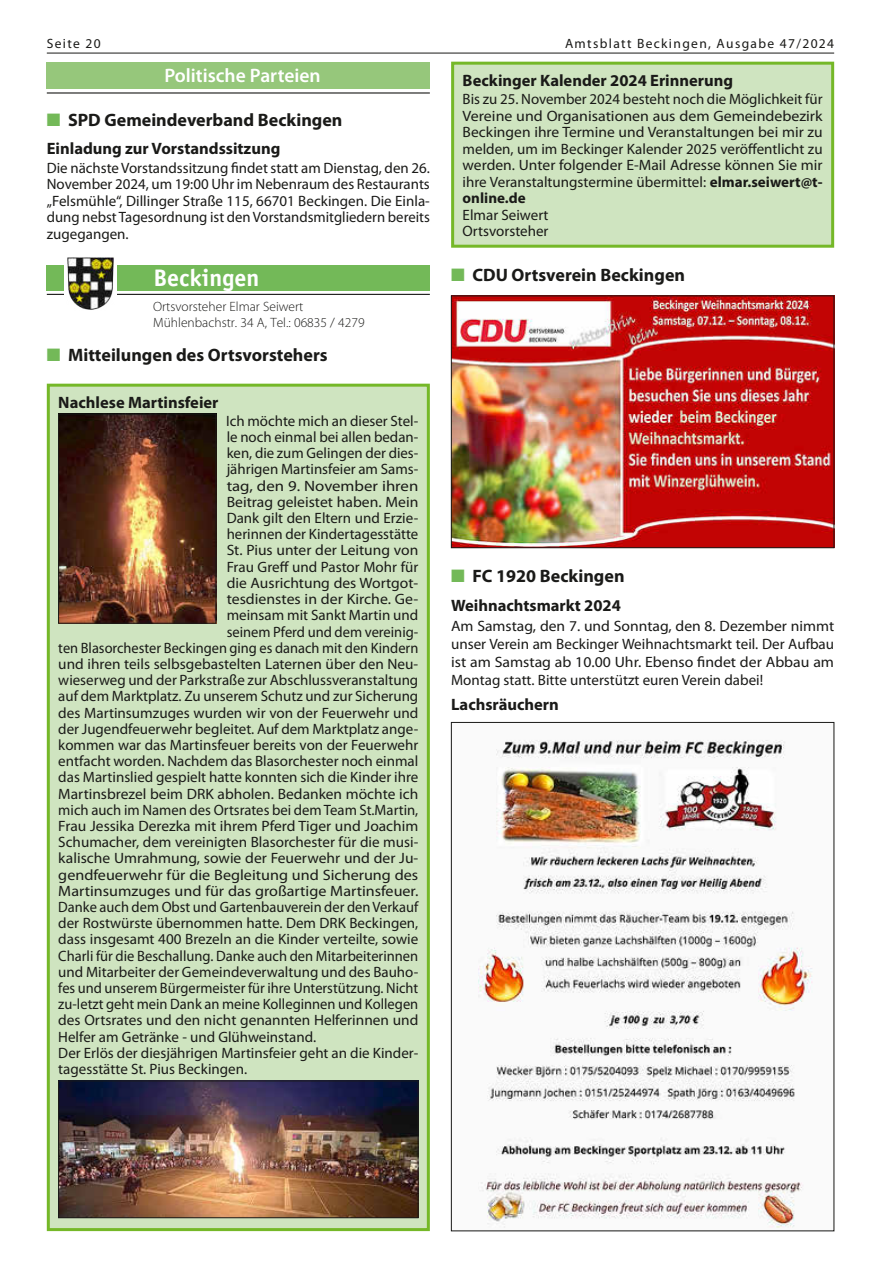
<style>
.page{position:relative;width:881px;height:1263px;background:#fff}
.page>*{position:absolute;margin:0;border:0;box-sizing:border-box;transform-origin:0 0}
.t1{font:700 24px "Officina Sans LT";color:#fff}
.t2{font:600 19.5px "Myriad Pro";color:#fff}
.t3{font:700 18px "Myriad Pro";color:#1a1a18}
.t4{font:700 16.5px "Myriad Pro";color:#1a1a18}
.t5{font:15px/16.5px "Myriad Pro";color:#1a1a18;text-align:justify}
.t6{font:15px/17.9px "Myriad Pro";color:#1a1a18;text-align:justify;scale:1.04 1}
.t7{font:15px "Myriad Pro";color:#1a1a18;scale:.96 1}
.t8{font:15px "Myriad Pro";color:#1a1a18;scale:1.07 1}
.t9{font:15px "Myriad Pro";color:#1a1a18;scale:1.05 1}
.t10{font:15px "Myriad Pro";color:#1a1a18;scale:1.12 1}
.t11{font:300 13.5px/16.2px "Myriad Pro";color:#1a1a18}
.t12{font:13.5px "Myriad Pro";letter-spacing:.1em;color:#1a1a18}
.s1{font-weight:700}
.s2{color:#73b958}
</style>
<div class="page">
<hr style="left:47px;top:53px;width:786px;height:1px;background:#1a1a18">
<div style="left:452px;top:63px;width:380px;height:183px;background:#cfe4c0"></div>
<div style="left:451px;top:62px;width:382px;height:186px;border:3px solid #75b828"></div>
<img style="left:453px;top:298px;width:378px;height:248px">
<div style="left:451px;top:296px;width:382px;height:252px;border:1px solid #1a1a18"></div>
<img style="left:478px;top:740px;width:335px;height:488px">
<div style="left:47px;top:62px;width:382px;height:27px;background:#96c77b"></div>
<hr style="left:47px;top:92px;width:382px;height:2px;background:#1a1a18">
<div style="left:47px;top:265px;width:382px;height:25px;background:#73b958"></div>
<hr style="left:47px;top:294px;width:382px;height:1px;background:#1a1a18">
<div style="left:64px;top:256px;width:52px;height:56px;background:#fff"></div>
<img style="left:67px;top:257px;width:47px;height:53px">
<div style="left:48px;top:385px;width:380px;height:844px;background:#cfe4c0"></div>
<img style="left:60px;top:416px;width:154px;height:205px">
<div style="left:58px;top:414px;width:158px;height:209px;border:1px solid #1a1a18"></div>
<img style="left:60px;top:1083px;width:356px;height:133px">
<div style="left:58px;top:1081px;width:360px;height:137px;border:1px solid #1a1a18"></div>
<div style="left:47px;top:384px;width:382px;height:847px;border:3px solid #75b828"></div>
<p class="t12" style="left:47px;top:35px;width:55px">Seite 20</p>
<p class="t12" style="left:564px;top:35px;width:270px">Amtsblatt Beckingen, Ausgabe 47/2024</p>
<p class="t4" style="left:462px;top:69px;width:272px">Beckinger Kalender 2024 Erinnerung</p>
<p class="t5" style="left:462px;top:91px;width:361px">Bis zu 25. November 2024 besteht noch die Möglichkeit für Vereine und Organisationen aus dem Gemeindebezirk Beckingen ihre Termine und Veranstaltungen bei mir zu melden, um im Beckinger Kalender 2025 veröffentlicht zu werden. Unter folgender E-Mail Adresse können Sie mir ihre Veranstaltungstermine übermittel: <span class="s1">elmar.seiwert@t&shy;online.de</span></p>
<p class="t5" style="left:462px;top:206px;width:87px">Elmar Seiwert<br>Ortsvorsteher</p>
<p class="t3" style="left:451px;top:263px;width:235px"><span class="s2">■</span> CDU Ortsverein Beckingen</p>
<h2 class="t2" style="left:164px;top:63px;width:158px">Politische Parteien</h2>
<p class="t3" style="left:47px;top:108px;width:297px"><span class="s2">■</span> SPD Gemeindeverband Beckingen</p>
<p class="t4" style="left:47px;top:138px;width:235px">Einladung zur Vorstandssitzung</p>
<p class="t5" style="left:47px;top:159px;width:384px">Die nächste Vorstandssitzung findet statt am Dienstag, den 26.<br>November 2024, um 19:00 Uhr im Nebenraum des Restaurants „Felsmühle“, Dillinger Straße 115, 66701 Beckingen. Die Einla&shy;dung nebst Tagesordnung ist den Vorstandsmitgliedern bereits zugegangen.</p>
<h1 class="t1" style="left:153px;top:263px;width:107px">Beckingen</h1>
<p class="t11" style="left:153px;top:298px;width:213px">Ortsvorsteher Elmar Seiwert<br>Mühlenbachstr. 34 A, Tel.: 06835 / 4279</p>
<p class="t3" style="left:47px;top:343px;width:282px"><span class="s2">■</span> Mitteilungen des Ortsvorstehers</p>
<p class="t4" style="left:58px;top:391px;width:162px">Nachlese Martinsfeier</p>
<p class="t5" style="left:226px;top:412px;width:193px">Ich möchte mich an dieser Stel-</p>
<p class="t5" style="left:226px;top:429px;width:193px">le noch einmal bei allen bedan-</p>
<p class="t5" style="left:226px;top:445px;width:193px">ken, die zum Gelingen der dies-</p>
<p class="t5" style="left:226px;top:461px;width:193px">jährigen Martinsfeier am Sams-</p>
<p class="t10" style="left:226px;top:476px;width:172px">tag, den 9. November ihren</p>
<p class="t6" style="left:226px;top:493px;width:186px">Beitrag geleistet haben. Mein</p>
<p class="t5" style="left:226px;top:510px;width:193px">Dank gilt den Eltern und Erzie-</p>
<p class="t5" style="left:226px;top:526px;width:193px">herinnen der Kindertagesstätte</p>
<p class="t5" style="left:226px;top:542px;width:193px">St. Pius unter der Leitung von</p>
<p class="t5" style="left:226px;top:558px;width:193px">Frau Greff und Pastor Mohr für</p>
<p class="t5" style="left:226px;top:574px;width:193px">die Ausrichtung des Wortgot-</p>
<p class="t9" style="left:226px;top:590px;width:184px">tesdienstes in der Kirche. Ge-</p>
<p class="t5" style="left:226px;top:607px;width:193px">meinsam mit Sankt Martin und</p>
<p class="t5" style="left:226px;top:623px;width:193px">seinem Pferd und dem vereinig-</p>
<p class="t7" style="left:58px;top:638px;width:376px">ten Blasorchester Beckingen ging es danach mit den Kindern</p>
<p class="t5" style="left:58px;top:655px;width:361px">und ihren teils selbsgebastelten Laternen über den Neu-</p>
<p class="t5" style="left:58px;top:672px;width:361px">wieserweg und der Parkstraße zur Abschlussveranstaltung</p>
<p class="t5" style="left:58px;top:688px;width:361px">auf dem Marktplatz. Zu unserem Schutz und zur Sicherung</p>
<p class="t5" style="left:58px;top:704px;width:361px">des Martinsumzuges wurden wir von der Feuerwehr und</p>
<p class="t5" style="left:58px;top:720px;width:361px">der Jugendfeuerwehr begleitet. Auf dem Marktplatz ange-</p>
<p class="t5" style="left:58px;top:736px;width:361px">kommen war das Martinsfeuer bereits von der Feuerwehr</p>
<p class="t5" style="left:58px;top:753px;width:361px">entfacht worden. Nachdem das Blasorchester noch einmal</p>
<p class="t5" style="left:58px;top:769px;width:361px">das Martinslied gespielt hatte konnten sich die Kinder ihre</p>
<p class="t5" style="left:58px;top:785px;width:361px">Martinsbrezel beim DRK abholen. Bedanken möchte ich</p>
<p class="t5" style="left:58px;top:801px;width:361px">mich auch im Namen des Ortsrates bei dem Team St.Martin,</p>
<p class="t5" style="left:58px;top:817px;width:361px">Frau Jessika Derezka mit ihrem Pferd Tiger und Joachim</p>
<p class="t5" style="left:58px;top:834px;width:361px">Schumacher, dem vereinigten Blasorchester für die musi-</p>
<p class="t6" style="left:58px;top:849px;width:347px">kalische Umrahmung, sowie der Feuerwehr und der Ju-</p>
<p class="t8" style="left:58px;top:865px;width:338px">gendfeuerwehr für die Begleitung und Sicherung des</p>
<p class="t8" style="left:58px;top:881px;width:338px">Martinsumzuges und für das großartige Martinsfeuer.</p>
<p class="t7" style="left:58px;top:898px;width:376px">Danke auch dem Obst und Gartenbauverein der den Verkauf</p>
<p class="t5" style="left:58px;top:915px;width:361px">der Rostwürste übernommen hatte. Dem DRK Beckingen,</p>
<p class="t5" style="left:58px;top:931px;width:361px">dass insgesamt 400 Brezeln an die Kinder verteilte, sowie</p>
<p class="t5" style="left:58px;top:947px;width:361px">Charli für die Beschallung. Danke auch den Mitarbeiterinnen</p>
<p class="t5" style="left:58px;top:963px;width:361px">und Mitarbeiter der Gemeindeverwaltung und des Bauho-</p>
<p class="t7" style="left:58px;top:979px;width:376px">fes und unserem Bürgermeister für ihre Unterstützung. Nicht</p>
<p class="t5" style="left:58px;top:996px;width:361px">zu-letzt geht mein Dank an meine Kolleginnen und Kollegen</p>
<p class="t5" style="left:58px;top:1012px;width:361px">des Ortsrates und den nicht genannten Helferinnen und</p>
<p class="t5" style="left:58px;top:1028px;width:259px">Helfer am Getränke - und Glühweinstand.</p>
<p class="t5" style="left:58px;top:1044px;width:361px">Der Erlös der diesjährigen Martinsfeier geht an die Kinder-</p>
<p class="t5" style="left:58px;top:1060px;width:190px">tagesstätte St. Pius Beckingen.</p>
<p class="t3" style="left:451px;top:564px;width:175px"><span class="s2">■</span> FC 1920 Beckingen</p>
<p class="t4" style="left:451px;top:595px;width:171px">Weihnachtsmarkt 2024</p>
<p class="t6" style="left:451px;top:617px;width:370px">Am Samstag, den 7. und Sonntag, den 8. Dezember nimmt unser Verein am Beckinger Weihnachtsmarkt teil. Der Aufbau ist am Samstag ab 10.00 Uhr. Ebenso findet der Abbau am Montag statt. Bitte unterstützt euren Verein dabei!</p>
<p class="t4" style="left:451px;top:694px;width:109px">Lachsräuchern</p>
</div>
